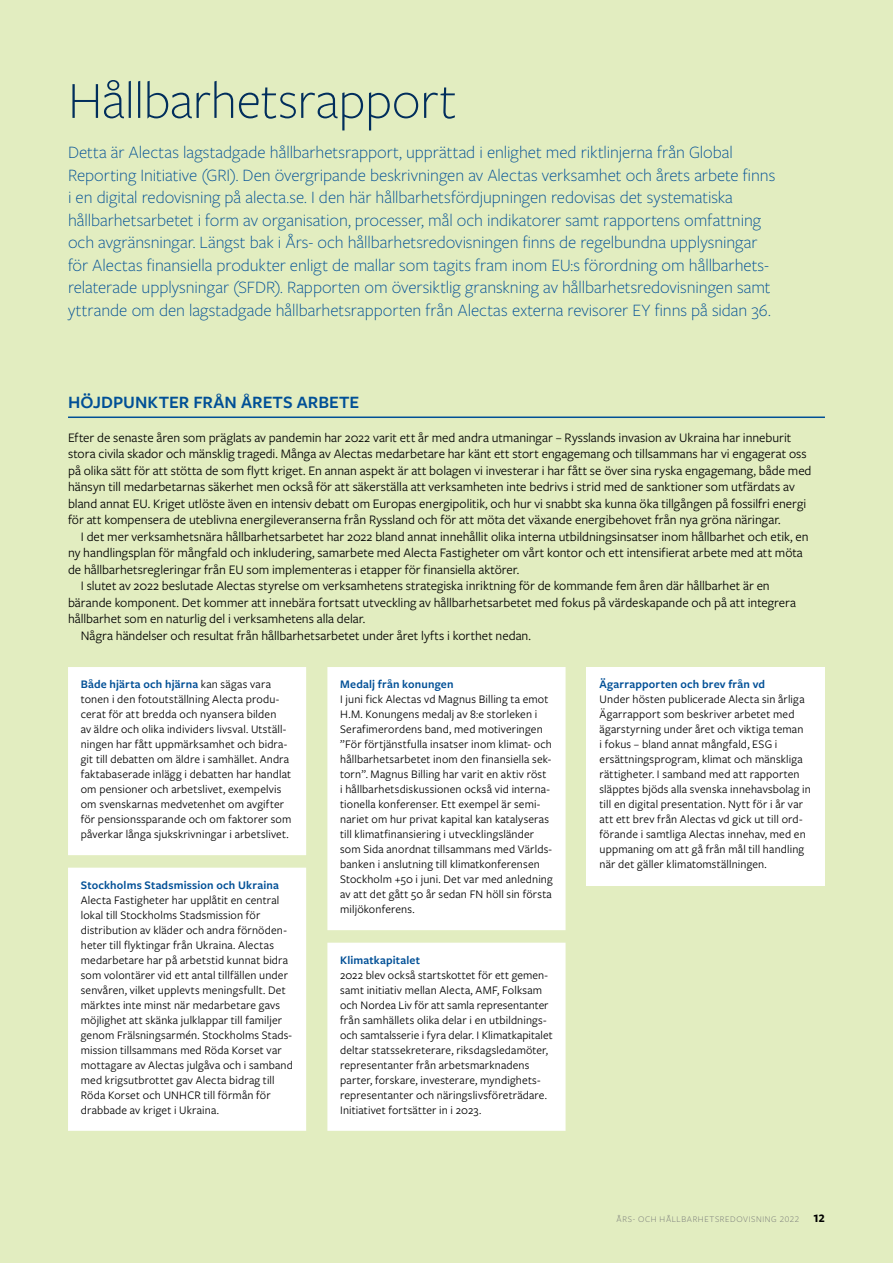
<style>
.page{position:relative;width:893px;height:1263px;background:#e2edc0}
.page>*{position:absolute;margin:0;border:0;box-sizing:border-box;transform-origin:0 0}
.t1{font:300 54px "Freight Sans Pro";letter-spacing:-.01em;color:#012e5c}
.t2{font:300 18px/22.5px "Freight Sans Pro";color:#004f96}
.t3{font:600 18px "Freight Sans Pro";letter-spacing:.005em;color:#004f96}
.t4{font:13.5px/16.5px "Freight Sans Pro";color:#000}
.t5{font:12px/15px "Freight Sans Pro";letter-spacing:.015em;color:#000}
.t6{font:600 12px "Freight Sans Pro";letter-spacing:.015em;color:#004f96}
.t7{font:300 9px "Freight Sans Pro";letter-spacing:.07em;color:#6d6e71}
.s1{font-weight:600;color:#004f96}
.s2{font-weight:700;font-size:12px;color:#000}
</style>
<div class="page">
<div style="left:68px;top:667px;width:238px;height:464px;background:#fff"></div>
<div style="left:327px;top:667px;width:239px;height:464px;background:#fff"></div>
<hr style="left:68px;top:416px;width:757px;height:2px;background:#004f96">
<div style="left:587px;top:667px;width:238px;height:218px;background:#fff"></div>
<h1 class="t1" style="left:68px;top:64px;width:390px">Hållbarhetsrapport</h1>
<p class="t2" style="left:68px;top:140px;width:709px">Detta är Alectas lagstadgade hållbarhetsrapport, upprättad i enlighet med riktlinjerna från Global Reporting Initiative (GRI). Den övergripande beskrivningen av Alectas verksamhet och årets arbete finns i en digital redovisning på alecta.se. I den här hållbarhetsfördjupningen redovisas det systematiska hållbarhetsarbetet i form av organisation, processer, mål och indikatorer samt rapportens omfattning och avgränsningar. Längst bak i Års- och hållbarhetsredovisningen finns de regelbundna upplysningar för Alectas finansiella produkter enligt de mallar som tagits fram inom EU:s förordning om hållbarhets&shy;relaterade upplysningar (SFDR). Rapporten om översiktlig granskning av hållbarhetsredovisningen samt yttrande om den lagstadgade hållbarhetsrapporten från Alectas externa revisorer EY finns på sidan 36.</p>
<h2 class="t3" style="left:68px;top:390px;width:293px">HÖJDPUNKTER FRÅN ÅRETS ARBETE</h2>
<p class="t4" style="left:68px;top:429px;width:745px">Efter de senaste åren som präglats av pandemin har 2022 varit ett år med andra utmaningar – Rysslands invasion av Ukraina har inneburit stora civila skador och mänsklig tragedi. Många av Alectas medarbetare har känt ett stort engagemang och tillsammans har vi engagerat oss på olika sätt för att stötta de som flytt kriget. En annan aspekt är att bolagen vi investerar i har fått se över sina ryska engagemang, både med hänsyn till medarbetarnas säkerhet men också för att säkerställa att verksamheten inte bedrivs i strid med de sanktioner som utfärdats av bland annat EU. Kriget utlöste även en intensiv debatt om Europas energipolitik, och hur vi snabbt ska kunna öka tillgången på fossilfri energi för att kompensera de uteblivna energileveranserna från Ryssland och för att möta det växande energibehovet från nya gröna näringar.</p>
<p class="t4" style="left:81px;top:528px;width:729px">I det mer verksamhetsnära hållbarhetsarbetet har 2022 bland annat innehållit olika interna utbildningsinsatser inom hållbarhet och etik, en</p>
<p class="t4" style="left:68px;top:544px;width:736px">ny handlingsplan för mångfald och inkludering, samarbete med Alecta Fastigheter om vårt kontor och ett intensifierat arbete med att möta</p>
<p class="t4" style="left:68px;top:561px;width:453px">de hållbarhetsregleringar från EU som implementeras i etapper för finansiella aktörer.</p>
<p class="t4" style="left:81px;top:577px;width:690px">I slutet av 2022 beslutade Alectas styrelse om verksamhetens strategiska inriktning för de kommande fem åren där hållbarhet är en</p>
<p class="t4" style="left:68px;top:594px;width:730px">bärande komponent. Det kommer att innebära fortsatt utveckling av hållbarhetsarbetet med fokus på värdeskapande och på att integrera</p>
<p class="t4" style="left:68px;top:610px;width:299px">hållbarhet som en naturlig del i verksamhetens alla delar.</p>
<p class="t4" style="left:81px;top:627px;width:452px">Några händelser och resultat från hållbarhetsarbetet under året lyfts i korthet nedan.</p>
<p class="t5" style="left:81px;top:676px;width:212px"><span class="s1">Både hjärta och hjärna</span> kan sägas vara tonen i den fotoutställning Alecta produ&shy;cerat för att bredda och nyansera bilden<br>av äldre och olika individers livsval. Utställ&shy;ningen har fått uppmärksamhet och bidra&shy;git till debatten om äldre i samhället. Andra faktabaserade inlägg i debatten har handlat om pensioner och arbetslivet, exempelvis om svenskarnas medvetenhet om avgifter för pensionssparande och om faktorer som påverkar långa sjukskrivningar i arbetslivet.</p>
<p class="t6" style="left:81px;top:877px;width:200px">Stockholms Stadsmission och Ukraina</p>
<p class="t5" style="left:81px;top:892px;width:214px">Alecta Fastigheter har upplåtit en central lokal till Stockholms Stadsmission för distribution av kläder och andra förnöden&shy;heter till flyktingar från Ukraina. Alectas medarbetare har på arbetstid kunnat bidra som volontärer vid ett antal tillfällen under senvåren, vilket upplevts meningsfullt. Det märktes inte minst när medarbetare gavs möjlighet att skänka julklappar till familjer genom Frälsningsarmén. Stockholms Stads&shy;mission tillsammans med Röda Korset var mottagare av Alectas julgåva och i samband med krigsutbrottet gav Alecta bidrag till Röda Korset och UNHCR till förmån för drabbade av kriget i Ukraina.</p>
<p class="t6" style="left:600px;top:676px;width:167px">Ägarrapporten och brev från vd</p>
<p class="t5" style="left:600px;top:691px;width:213px">Under hösten publicerade Alecta sin årliga Ägarrapport som beskriver arbetet med ägarstyrning under året och viktiga teman<br>i fokus – bland annat mångfald, ESG i ersättningsprogram, klimat och mänskliga rättigheter. I samband med att rapporten släpptes bjöds alla svenska innehavsbolag in till en digital presentation. Nytt för i år var att ett brev från Alectas vd gick ut till ord&shy;förande i samtliga Alectas innehav, med en uppmaning om att gå från mål till handling när det gäller klimatomställningen.</p>
<p class="t6" style="left:340px;top:676px;width:115px">Medalj från konungen</p>
<p class="t5" style="left:340px;top:691px;width:214px">I juni fick Alectas vd Magnus Billing ta emot H.M. Konungens medalj av 8:e storleken i Serafimerordens band, med motiveringen ”För förtjänstfulla insatser inom klimat- och hållbarhetsarbetet inom den finansiella sek&shy;torn”. Magnus Billing har varit en aktiv röst<br>i hållbarhetsdiskussionen också vid interna&shy;tionella konferenser. Ett exempel är semi&shy;nariet om hur privat kapital kan katalyseras till klimatfinansiering i utvecklingsländer som Sida anordnat tillsammans med Världs&shy;banken i anslutning till klimatkonferensen Stockholm +50 i juni. Det var med anledning av att det gått 50 år sedan FN höll sin första miljökonferens.</p>
<p class="t6" style="left:340px;top:952px;width:81px">Klimatkapitalet</p>
<p class="t5" style="left:340px;top:967px;width:214px">2022 blev också startskottet för ett gemen&shy;samt initiativ mellan Alecta, AMF, Folksam och Nordea Liv för att samla representanter från samhällets olika delar i en utbildnings&shy;och samtalsserie i fyra delar. I Klimatkapitalet deltar statssekreterare, riksdagsledamöter, representanter från arbetsmarknadens parter, forskare, investerare, myndighets&shy;representanter och näringslivsföreträdare.<br>Initiativet fortsätter in i 2023.</p>
<p class="t7" style="left:617px;top:1213px;width:210px">ÅRS- OCH HÅLLBARHETSREDOVISNING 2022 <span class="s2">12</span></p>
</div>
